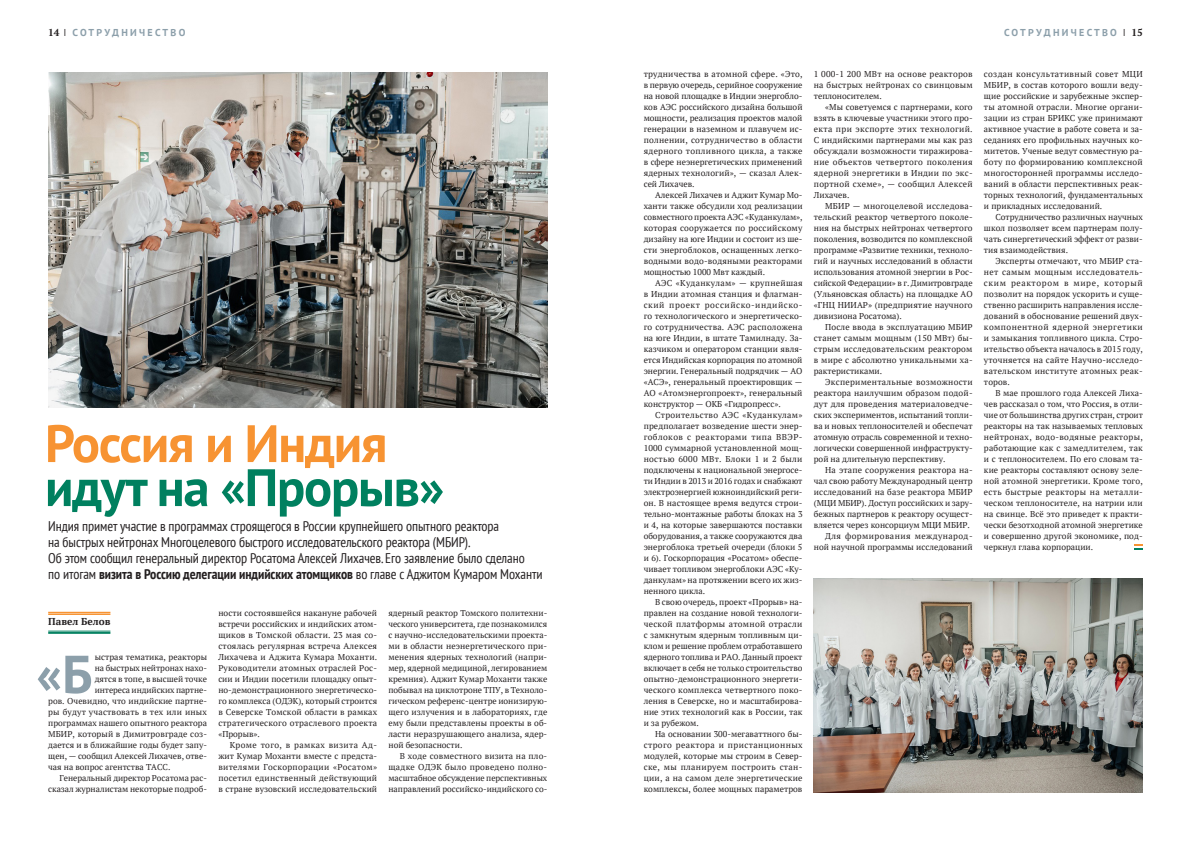
<style>
.page{position:relative;width:1191px;height:842px;background:#fff}
.page>*{position:absolute;margin:0;border:0;box-sizing:border-box;transform-origin:0 0}
.Bukva{font:700 53.4px "PT Sans";color:#8c9faa}
.TITLE_1{font:700 52.5px/44px "PT Sans";letter-spacing:-.025em;color:#00805f}
.Lid{font:condensed 14px/16px "PT Sans";letter-spacing:-.005em;color:#231f20}
.t1{font:700 10px "PT Sans";letter-spacing:.23em;color:#8c9faa}
.Autor{font:700 10px "PT Serif";color:#231f20}
.TEXT{font:8.5px/11px "PT Serif";letter-spacing:.005em;color:#231f20;text-align:justify}
.Bukva-2{font:8.5px "PT Serif";color:#231f20}
.Bukva-3{font:8.5px "PT Serif";letter-spacing:.02em;color:#231f20}
.s1{font-family:"PT Serif";color:#231f20}
.s2{font-weight:400;font-stretch:condensed;color:#231f20}
.s3{color:#f79332}
.s4{font-weight:700}
</style>
<div class="page">
<hr style="left:48px;top:631px;width:62px;height:1px;background:#00805f">
<hr style="left:48px;top:632px;width:62px;height:2px;background:#00805f">
<hr style="left:48px;top:612px;width:62px;height:2px;background:#f79332">
<hr style="left:48px;top:614px;width:62px;height:1px;background:#f79332">
<svg style="left:1134px;top:544px;width:8px;height:6px"></svg>
<img style="left:814px;top:579px;width:328px;height:213px">
<img style="left:48px;top:73px;width:499px;height:334px">
<p class="t1" style="left:48px;top:26px;width:139px"><span class="s1">14</span> <span class="s2">I</span> СОТРУДНИЧЕСТВО</p>
<p class="t1" style="left:1004px;top:26px;width:140px">СОТРУДНИЧЕСТВО <span class="s2">I</span> <span class="s1">15</span></p>
<p class="TITLE_1" style="left:45px;top:420px;width:401px"><span class="s3">Россия и Индия </span>идут на «Прорыв»</p>
<p class="Lid" style="left:48px;top:518px;width:496px">Индия примет участие в программах строящегося в России крупнейшего опытного реактора<br>на быстрых нейтронах Многоцелевого быстрого исследовательского реактора (МБИР).<br>Об этом сообщил генеральный директор Росатома Алексей Лихачев. Его заявление было сделано<br>по итогам <span class="s4">визита в Россию делегации индийских атомщиков</span> во главе с Аджитом Кумаром Моханти</p>
<p class="Autor" style="left:48px;top:615px;width:64px">Павел Белов</p>
<p class="Bukva" style="left:36px;top:639px;width:58px">«Б</p>
<p class="Bukva-2" style="left:95px;top:651px;width:114px">ыстрая тематика, реакторы</p>
<p class="Bukva-2" style="left:95px;top:662px;width:114px">на быстрых нейтронах нахо-</p>
<p class="Bukva-2" style="left:95px;top:673px;width:114px">дятся в топе, в высшей точке</p>
<p class="Bukva-2" style="left:95px;top:684px;width:114px">интереса индийских партне-</p>
<p class="Bukva-2" style="left:48px;top:695px;width:160px">ров. Очевидно, что индийские партне-</p>
<p class="Bukva-3" style="left:48px;top:706px;width:160px">ры будут участвовать в тех или иных</p>
<p class="Bukva-2" style="left:48px;top:717px;width:160px">программах нашего опытного реактора</p>
<p class="Bukva-2" style="left:48px;top:728px;width:160px">МБИР, который в Димитровграде соз-</p>
<p class="Bukva-2" style="left:48px;top:739px;width:160px">дается и в ближайшие годы будет запу-</p>
<p class="Bukva-2" style="left:48px;top:750px;width:160px">щен, — сообщил Алексей Лихачев, отве-</p>
<p class="Bukva-2" style="left:48px;top:761px;width:124px">чая на вопрос агентства ТАСС.</p>
<p class="TEXT" style="left:48px;top:772px;width:160px;text-align:right">Генеральный директор Росатома рас&shy;сказал журналистам некоторые подроб-</p>
<p class="TEXT" style="left:218px;top:607px;width:160px">ности состоявшейся накануне рабочей встречи российских и индийских атом&shy;щиков в Томской области. 23 мая со&shy;стоялась регулярная встреча Алексея Лихачева и Аджита Кумара Моханти.<br>Руководители атомных отраслей Рос&shy;сии и Индии посетили площадку опыт&shy;но-демонстрационного энергетическо&shy;го комплекса (ОДЭК), который строится в Северске Томской области в рамках стратегического отраслевого проекта «Прорыв».</p>
<p class="TEXT" style="left:218px;top:739px;width:160px;text-indent:11px">Кроме того, в рамках визита Ад&shy;жит Кумар Моханти вместе с предста&shy;вителями Госкорпорации «Росатом» посетил единственный действующий в стране вузовский исследовательский</p>
<p class="TEXT" style="left:388px;top:607px;width:160px">ядерный реактор Томского политехни&shy;ческого университета, где познакомился с научно-исследовательскими проекта&shy;ми в области неэнергетического при&shy;менения ядерных технологий (напри&shy;мер, ядерной медициной, легированием кремния). Аджит Кумар Моханти также побывал на циклотроне ТПУ, в Техноло&shy;гическом референс-центре ионизирую&shy;щего излучения и в лабораториях, где ему были представлены проекты в об&shy;ласти неразрушающего анализа, ядер&shy;ной безопасности.</p>
<p class="TEXT" style="left:388px;top:750px;width:160px;text-indent:11px">В ходе совместного визита на пло&shy;щадке ОДЭК было проведено полно&shy;масштабное обсуждение перспективных направлений российско-индийского со-</p>
<p class="TEXT" style="left:643px;top:68px;width:160px">трудничества в атомной сфере. «Это, в первую очередь, серийное сооружение на новой площадке в Индии энергобло&shy;ков АЭС российского дизайна большой мощности, реализация проектов малой генерации в наземном и плавучем ис&shy;полнении, сотрудничество в области ядерного топливного цикла, а также в сфере неэнергетических применений ядерных технологий», — сказал Алек&shy;сей Лихачев.</p>
<p class="TEXT" style="left:643px;top:189px;width:160px;text-indent:11px">Алексей Лихачев и Аджит Кумар Мо&shy;ханти также обсудили ход реализации совместного проекта АЭС «Куданкулам», которая сооружается по российскому дизайну на юге Индии и состоит из ше&shy;сти энергоблоков, оснащенных легко&shy;водными водо-водяными реакторами мощностью 1000 Мвт каждый.</p>
<p class="TEXT" style="left:643px;top:277px;width:160px;text-indent:11px">АЭС «Куданкулам» — крупнейшая в Индии атомная станция и флагман&shy;ский проект российско-индийско&shy;го технологического и энергетическо&shy;го сотрудничества. АЭС расположена на юге Индии, в штате Тамилнаду. За&shy;казчиком и оператором станции явля&shy;ется Индийская корпорация по атомной энергии. Генеральный подрядчик — АО «АСЭ», генеральный проектировщик — АО «Атомэнергопроект», генеральный конструктор — ОКБ «Гидропресс».</p>
<p class="TEXT" style="left:643px;top:409px;width:160px;text-indent:11px">Строительство АЭС «Куданкулам» предполагает возведение шести энер&shy;гоблоков с реакторами типа ВВЭР-1000 суммарной установленной мощ&shy;ностью 6000 МВт. Блоки 1 и 2 были подключены к национальной энергосе&shy;ти Индии в 2013 и 2016 годах и снабжают электроэнергией южноиндийский реги&shy;он. В настоящее время ведутся строи&shy;тельно-монтажные работы блоках на 3 и 4, на которые завершаются поставки оборудования, а также сооружаются два энергоблока третьей очереди (блоки 5 и 6). Госкорпорация «Росатом» обеспе&shy;чивает топливом энергоблоки АЭС «Ку&shy;данкулам» на протяжении всего их жиз&shy;ненного цикла.</p>
<p class="TEXT" style="left:643px;top:596px;width:160px;text-indent:11px">В свою очередь, проект «Прорыв» на&shy;правлен на создание новой технологи&shy;ческой платформы атомной отрасли с замкнутым ядерным топливным ци&shy;клом и решение проблем отработавшего ядерного топлива и РАО. Данный проект включает в себя не только строительство опытно-демонстрационного энергети&shy;ческого комплекса четвертного поко&shy;ления в Северске, но и масштабирова&shy;ние этих технологий как в России, так и за рубежом.</p>
<p class="TEXT" style="left:643px;top:728px;width:160px;text-indent:11px">На основании 300‑мегаваттного бы&shy;строго реактора и пристанционных модулей, которые мы строим в Север&shy;ске, мы планируем построить стан&shy;ции, а на самом деле энергетические комплексы, более мощных параметров</p>
<p class="TEXT" style="left:814px;top:68px;width:160px">1 000‑1 200 МВт на основе реакторов на быстрых нейтронах со свинцовым теплоносителем.</p>
<p class="TEXT" style="left:814px;top:101px;width:160px;text-indent:11px">«Мы советуемся с партнерами, кого взять в ключевые участники этого про&shy;екта при экспорте этих технологий.<br>С индийскими партнерами мы как раз обсуждали возможности тиражирова&shy;ние объектов четвертого поколения ядерной энергетики в Индии по экс&shy;портной схеме», — сообщил Алексей Лихачев.</p>
<p class="TEXT" style="left:814px;top:200px;width:160px;text-indent:11px">МБИР — многоцелевой исследова&shy;тельский реактор четвертого поколе&shy;ния на быстрых нейтронах четвертого поколения, возводится по комплексной программе «Развитие техники, техноло&shy;гий и научных исследований в области использования атомной энергии в Рос&shy;сийской Федерации» в г. Димитровграде (Ульяновская область) на площадке АО «ГНЦ НИИАР» (предприятие научного дивизиона Росатома).</p>
<p class="TEXT" style="left:814px;top:321px;width:160px;text-indent:11px">После ввода в эксплуатацию МБИР станет самым мощным (150 МВт) бы&shy;стрым исследовательским реактором в мире с абсолютно уникальными ха&shy;рактеристиками.</p>
<p class="TEXT" style="left:814px;top:376px;width:160px;text-indent:11px">Экспериментальные возможности реактора наилучшим образом подой&shy;дут для проведения материаловедче&shy;ских экспериментов, испытаний топли&shy;ва и новых теплоносителей и обеспечат атомную отрасль современной и техно&shy;логически совершенной инфраструкту&shy;рой на длительную перспективу.</p>
<p class="TEXT" style="left:814px;top:464px;width:160px;text-indent:11px">На этапе сооружения реактора на&shy;чал свою работу Международный центр исследований на базе реактора МБИР (МЦИ МБИР). Доступ российских и зару&shy;бежных партнеров к реактору осущест&shy;вляется через консорциум МЦИ МБИР.</p>
<p class="TEXT" style="left:814px;top:530px;width:160px;text-align:right">Для формирования международ&shy;ной научной программы исследований</p>
<p class="TEXT" style="left:984px;top:68px;width:160px">создан консультативный совет МЦИ МБИР, в состав которого вошли веду&shy;щие российские и зарубежные экспер&shy;ты атомной отрасли. Многие органи&shy;зации из стран БРИКС уже принимают активное участие в работе совета и за&shy;седаниях его профильных научных ко&shy;митетов. Ученые ведут совместную ра&shy;боту по формированию комплексной многосторонней программы исследо&shy;ваний в области перспективных реак&shy;торных технологий, фундаментальных и прикладных исследований.</p>
<p class="TEXT" style="left:984px;top:211px;width:160px;text-indent:11px">Сотрудничество различных научных школ позволяет всем партнерам полу&shy;чать синергетический эффект от разви&shy;тия взаимодействия.</p>
<p class="TEXT" style="left:984px;top:255px;width:160px;text-indent:11px">Эксперты отмечают, что МБИР ста&shy;нет самым мощным исследователь&shy;ским реактором в мире, который позволит на порядок ускорить и суще&shy;ственно расширить направления иссле&shy;дований в обоснование решений двух&shy;компонентной ядерной энергетики и замыкания топливного цикла. Стро&shy;ительство объекта началось в 2015 году, уточняется на сайте Научно-исследо&shy;вательском институте атомных реак&shy;торов.</p>
<p class="TEXT" style="left:984px;top:387px;width:160px;text-indent:11px">В мае прошлого года Алексей Лиха&shy;чев рассказал о том, что Россия, в отли&shy;чие от большинства других стран, строит реакторы на так называемых тепловых нейтронах, водо-водяные реакторы, работающие как с замедлителем, так и с теплоносителем. По его словам та&shy;кие реакторы составляют основу зеле&shy;ной атомной энергетики. Кроме того, есть быстрые реакторы на металли&shy;ческом теплоносителе, на натрии или на свинце. Всё это приведет к практи&shy;чески безотходной атомной энергетике и совершенно другой экономике, под&shy;черкнул глава корпорации.</p>
</div>
